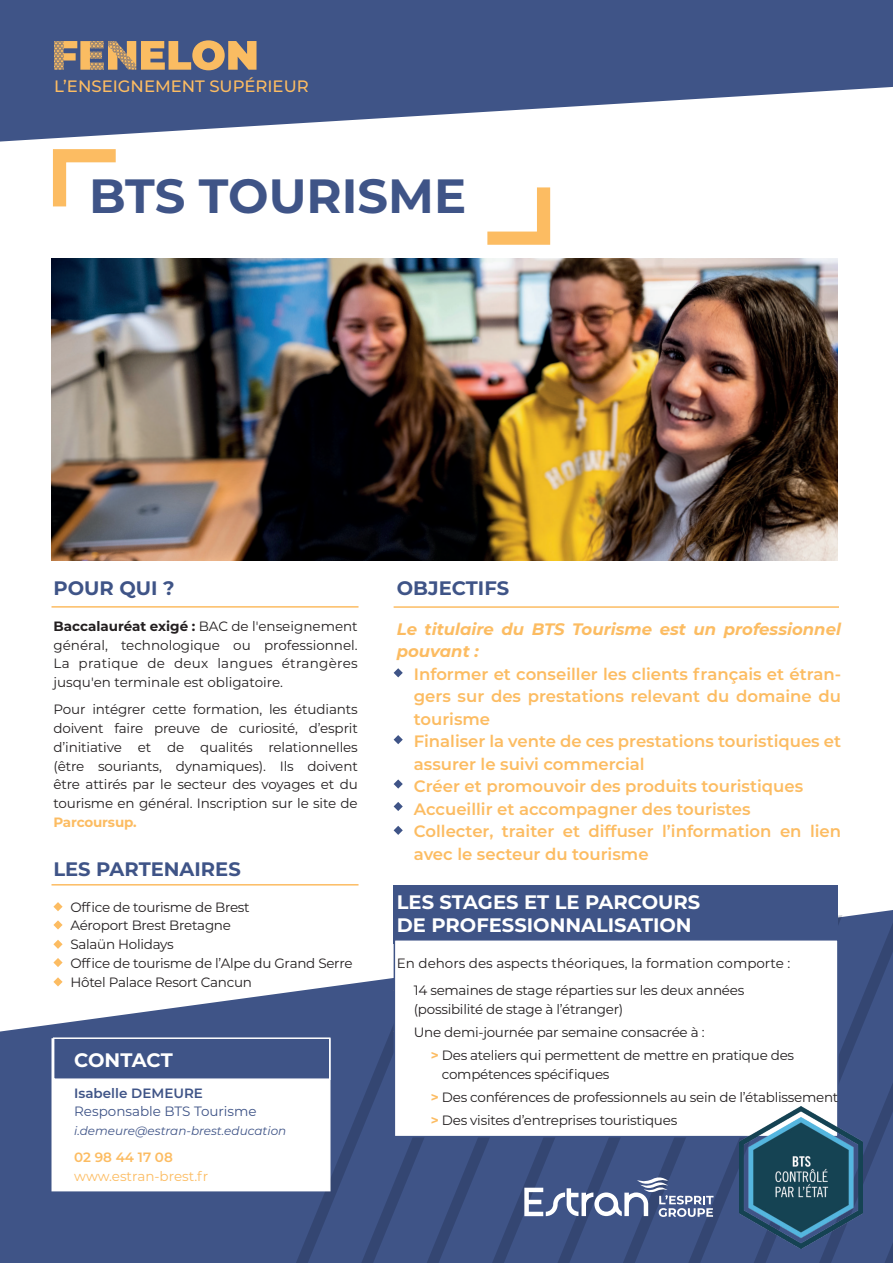
<style>
.page{position:relative;width:893px;height:1263px;background:#fff}
.page>*{position:absolute;margin:0;border:0;box-sizing:border-box;transform-origin:0 0}
.t1{font:700 48px "Montserrat";color:#3f5487}
.t2{font:700 19.5px/23.4px "Montserrat";color:#fff}
.t3{font:700 19.5px "Montserrat";color:#3f5487}
.t4{font:600 16.5px/22.5px "Montserrat";color:#fcbc62}
.t5{font:italic 700 16.5px/22.5px "Montserrat";color:#fcbc62}
.t6{font:500 16.5px "Montserrat";color:#fcbc62}
.t7{font:13.5px/18.8px "Montserrat";letter-spacing:-.02em;color:#231f20}
.t8{font:13.5px "Montserrat";color:#3f5487}
.t9{font:13.5px "Montserrat";color:#fcbc62}
.t10{font:600 13.5px "Montserrat";color:#3f5487}
.t11{font:700 13.5px "Montserrat";letter-spacing:-.01em;color:#fcbc62}
.t12{font:600 13.5px "Montserrat";color:#fcbc62}
.t13{font:italic 12px "Montserrat";color:#3f5487}
.s1{font-weight:700}
.s2{font-weight:700;color:#fcbc62}
</style>
<div class="page">
<svg style="left:0;top:929px;width:227px;height:334px;fill:#3f5487"></svg>
<svg style="left:227px;top:825px;width:666px;height:438px"></svg>
<div style="left:394px;top:885px;width:444px;height:59px;background:#3f5487"></div>
<svg style="left:0;top:0;width:893px;height:142px;fill:#3f5487"></svg>
<svg style="left:54px;top:40px;width:202px;height:30px;background:#ae9170"></svg>
<svg style="left:487px;top:187px;width:64px;height:58px"></svg>
<svg style="left:53px;top:149px;width:63px;height:58px"></svg>
<hr style="left:394px;top:606px;width:445px;height:2px;background:#fcbc62">
<hr style="left:52px;top:606px;width:306px;height:2px;background:#fcbc62">
<hr style="left:52px;top:884px;width:306px;height:1px;background:#fcbc62">
<svg style="left:394px;top:668px;width:9px;height:9px"></svg>
<svg style="left:394px;top:735px;width:9px;height:9px"></svg>
<svg style="left:394px;top:779px;width:9px;height:10px"></svg>
<svg style="left:394px;top:802px;width:9px;height:9px"></svg>
<svg style="left:394px;top:826px;width:9px;height:9px"></svg>
<svg style="left:53px;top:902px;width:10px;height:9px"></svg>
<svg style="left:53px;top:940px;width:10px;height:9px"></svg>
<svg style="left:53px;top:977px;width:10px;height:9px"></svg>
<svg style="left:53px;top:920px;width:10px;height:9px"></svg>
<svg style="left:53px;top:958px;width:10px;height:9px"></svg>
<img style="left:52px;top:259px;width:786px;height:302px">
<div style="left:52px;top:1038px;width:278px;height:153px;background:#fff"></div>
<div style="left:53px;top:1037px;width:277px;height:43px;background:#3f5487;border:2px solid #fff"></div>
<div style="left:394px;top:939px;width:445px;height:198px;background:#fff;border:2px solid #3f5487"></div>
<img style="left:740px;top:1107px;width:122px;height:141px">
<svg style="left:524px;top:1174px;width:189px;height:43px"></svg>
<p class="t6" style="left:54px;top:75px;width:256px">L’ENSEIGNEMENT SUPÉRIEUR</p>
<h1 class="t1" style="left:89px;top:161px;width:379px">BTS TOURISME</h1>
<h2 class="t3" style="left:53px;top:574px;width:123px">POUR QUI ?</h2>
<p class="t7" style="left:53px;top:616px;width:306px;text-align:justify"><span class="s1">Baccalauréat exigé :</span> BAC de l'enseignement général, technologique ou professionnel.<br>La pratique de deux langues étrangères jusqu'en terminale est obligatoire.</p>
<p class="t7" style="left:53px;top:700px;width:306px;text-align:justify">Pour intégrer cette formation, les étudiants doivent faire preuve de curiosité, d’esprit d’initiative et de qualités relationnelles (être souriants, dynamiques). Ils doivent être attirés par le secteur des voyages et du tourisme en général. Inscription sur le site de</p>
<p class="t11" style="left:53px;top:812px;width:85px">Parcoursup.</p>
<h2 class="t3" style="left:53px;top:855px;width:189px">LES PARTENAIRES</h2>
<p class="t7" style="left:70px;top:897px;width:284px">Office de tourisme de Brest<br>Aéroport Brest Bretagne<br>Salaün Holidays<br>Office de tourisme de l’Alpe du Grand Serre<br>Hôtel Palace Resort Cancun</p>
<h2 class="t2" style="left:74px;top:1047px;width:100px">CONTACT</h2>
<p class="t10" style="left:74px;top:1083px;width:130px">Isabelle DEMEURE</p>
<p class="t8" style="left:74px;top:1102px;width:184px">Responsable BTS Tourisme</p>
<p class="t13" style="left:74px;top:1122px;width:214px">i.demeure@estran-brest.education</p>
<p class="t12" style="left:74px;top:1148px;width:100px">02 98 44 17 08</p>
<p class="t9" style="left:74px;top:1167px;width:136px">www.estran-brest.fr</p>
<h2 class="t3" style="left:397px;top:574px;width:114px">OBJECTIFS</h2>
<p class="t5" style="left:397px;top:617px;width:446px">Le titulaire du BTS Tourisme est un professionnel pouvant :</p>
<p class="t4" style="left:414px;top:662px;width:429px">Informer et conseiller les clients français et étran&shy;gers sur des prestations relevant du domaine du tourisme<br>Finaliser la vente de ces prestations touristiques et assurer le suivi commercial<br>Créer et promouvoir des produits touristiques Accueillir et accompagner des touristes<br>Collecter, traiter et diffuser l’information en lien avec le secteur du tourisme</p>
<h2 class="t2" style="left:397px;top:889px;width:305px">LES STAGES ET LE PARCOURS<br>DE PROFESSIONNALISATION</h2>
<p class="t7" style="left:414px;top:949px;width:378px;line-height:27.3px;text-indent:-17px">En dehors des aspects théoriques, la formation comporte :<br>14 semaines de stage réparties sur les deux années</p>
<p class="t7" style="left:414px;top:999px;width:211px">(possibilité de stage à l’étranger)</p>
<p class="t7" style="left:414px;top:1022px;width:292px">Une demi-journée par semaine consacrée à :</p>
<p class="t7" style="left:431px;top:1045px;width:365px"><span class="s2">&gt;</span> Des ateliers qui permettent de mettre en pratique des</p>
<p class="t7" style="left:431px;top:1062px;width:409px;line-height:23px;text-indent:11px">compétences spécifiques<br><span class="s2">&gt;</span> Des conférences de professionnels au sein de l’établissement <span class="s2">&gt;</span> Des visites d’entreprises touristiques</p>
</div>
